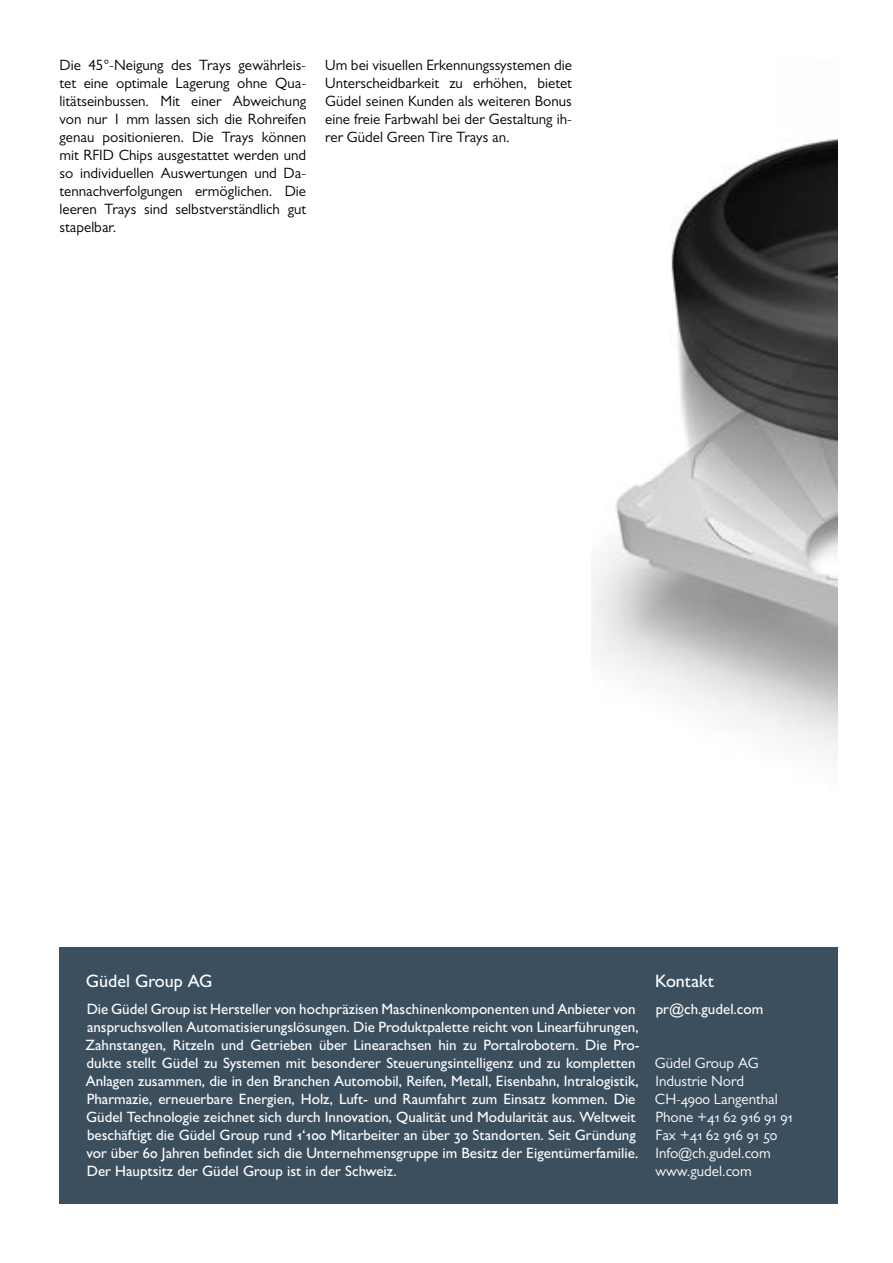
<style>
.page{position:relative;width:893px;height:1263px;background:#fff}
.page>*{position:absolute;margin:0;border:0;box-sizing:border-box;transform-origin:0 0}
.t1{font:500 18px "Gill Sans MT Pro";color:#fff}
.t2{font:500 15px/18px "Gill Sans MT Pro";color:#fff}
.t3{font:15px/18px "Gill Sans MT Pro";color:#000;text-align:justify}
.t4{font:15px/18px "Gill Sans MT Pro";color:#fff}
</style>
<div class="page">
<div style="left:60px;top:947px;width:778px;height:256px;background:#3c4f5f"></div>
<img style="left:591px;top:138px;width:247px;height:613px">
<p class="t3" style="left:60px;top:56px;width:248px">Die 45°-Neigung des Trays gewährleis&shy;tet eine optimale Lagerung ohne Qua&shy;litätseinbussen. Mit einer Abweichung von nur 1 mm lassen sich die Rohreifen genau positionieren. Die Trays können mit RFID Chips ausgestattet werden und so individuellen Auswertungen und Da&shy;tennachverfolgungen ermöglichen. Die leeren Trays sind selbstverständlich gut stapelbar.</p>
<p class="t3" style="left:325px;top:56px;width:248px">Um bei visuellen Erkennungssystemen die Unterscheidbarkeit zu erhöhen, bietet Güdel seinen Kunden als weiteren Bonus eine freie Farbwahl bei der Gestaltung ih&shy;rer Güdel Green Tire Trays an.</p>
<p class="t1" style="left:86px;top:970px;width:128px">Güdel Group AG</p>
<p class="t2" style="left:86px;top:1000px;width:556px">Die Güdel Group ist Hersteller von hochpräzisen Maschinenkomponenten und Anbieter von anspruchsvollen Automatisierungslösungen. Die Produktpalette reicht von Linearführungen, Zahnstangen, Ritzeln und Getrieben über Linearachsen hin zu Portalrobotern. Die Pro&shy;dukte stellt Güdel zu Systemen mit besonderer Steuerungsintelligenz und zu kompletten Anlagen zusammen, die in den Branchen Automobil, Reifen, Metall, Eisenbahn, Intralogistik, Pharmazie, erneuerbare Energien, Holz, Luft- und Raumfahrt zum Einsatz kommen. Die Güdel Technologie zeichnet sich durch Innovation, Qualität und Modularität aus. Weltweit beschäftigt die Güdel Group rund 1‘100 Mitarbeiter an über 30 Standorten. Seit Gründung vor über 60 Jahren befindet sich die Unternehmensgruppe im Besitz der Eigentümerfamilie.<br>Der Hauptsitz der Güdel Group ist in der Schweiz.</p>
<p class="t1" style="left:655px;top:970px;width:60px">Kontakt</p>
<p class="t2" style="left:656px;top:1000px;width:109px">pr@ch.gudel.com</p>
<p class="t4" style="left:655px;top:1054px;width:140px">Güdel Group AG<br>Industrie Nord<br>CH-4900 Langenthal<br>Phone +41 62 916 91 91<br>Fax +41 62 916 91 50<br>Info@ch.gudel.com www.gudel.com</p>
</div>
